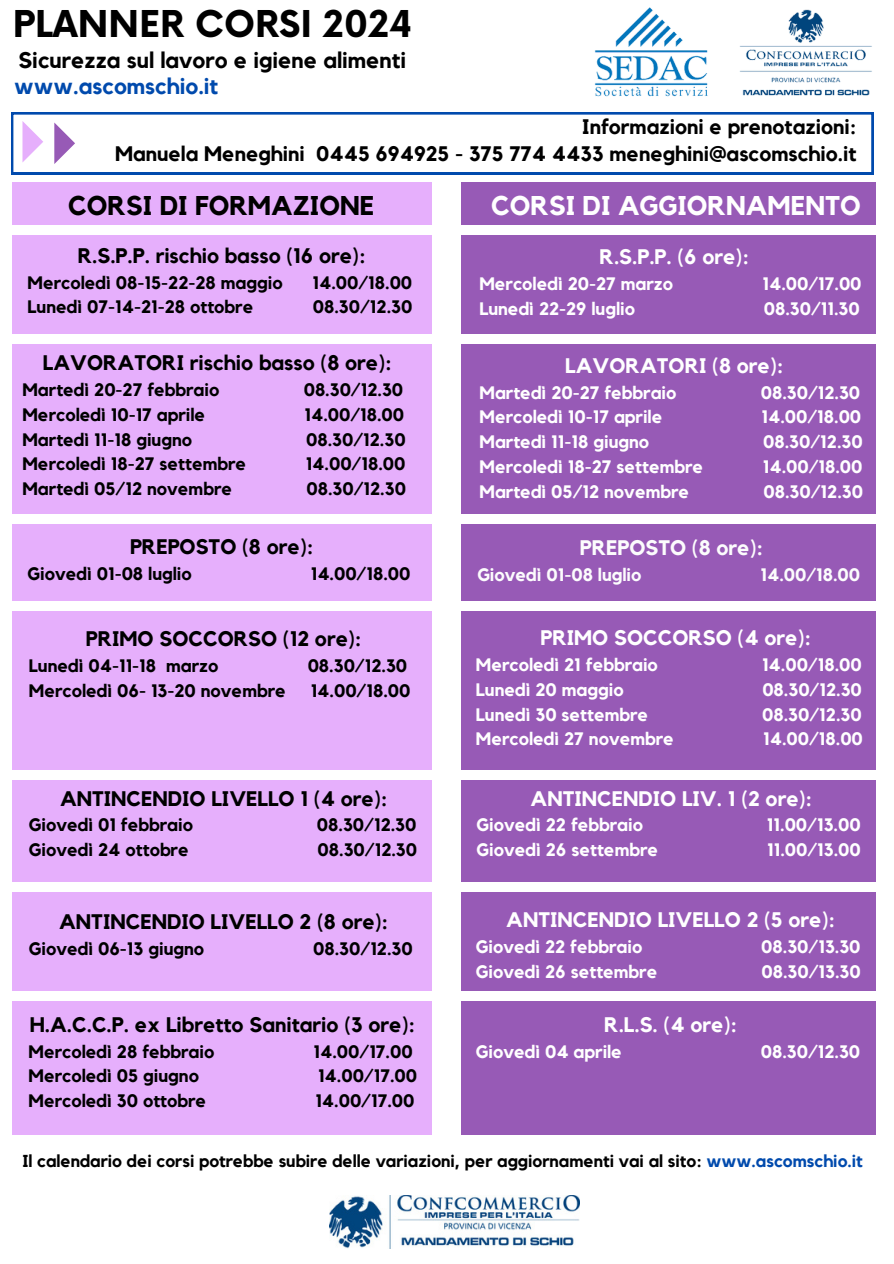
<style>
.page{position:relative;width:894px;height:1264px;background:#fff}
.page>*{position:absolute;margin:0;border:0;box-sizing:border-box;transform-origin:0 0}
.t1{font:700 36px "Now";color:#000}
.t2{font:700 27px "Kollektif";color:#fff}
.t3{font:700 27px "Kollektif";color:#000}
.t4{font:700 22.5px "Kollektif";color:#000}
.t5{font:700 22.5px "Kollektif";color:#004aad}
.t6{font:700 21px/26.7px "Kollektif";color:#000;text-align:right}
.t7{font:700 21px "Kollektif";color:#fff}
.t8{font:700 21px "Kollektif";color:#fcfcfd}
.t9{font:700 18px "Kollektif";color:#000}
.t10{font:700 18px "Kollektif";color:#fff}
.t11{font:700 18px "Kollektif";color:#fcfcfd}
.t12{font:700 17.25px "Kollektif";color:#000}
.s1{color:#004aad}
</style>
<div class="page">
<svg style="left:11px;top:112px;width:862px;height:62px"></svg>
<svg style="left:54px;top:123px;width:21px;height:41px"></svg>
<svg style="left:22px;top:121px;width:21px;height:41px"></svg>
<img style="left:594px;top:7px;width:114px;height:90px">
<img style="left:739px;top:9px;width:133px;height:87px">
<img style="left:329px;top:1195px;width:250px;height:53px">
<div style="left:12px;top:182px;width:419px;height:952px;background:#e6affc"></div>
<div style="left:460px;top:182px;width:415px;height:953px;background:#975ab6"></div>
<div style="left:8px;top:225px;width:885px;height:9px;background:#fff"></div>
<div style="left:0;top:334px;width:887px;height:9px;background:#fff"></div>
<div style="left:0;top:513px;width:893px;height:10px;background:#fff"></div>
<div style="left:0;top:991px;width:890px;height:10px;background:#fff"></div>
<div style="left:0;top:770px;width:893px;height:9px;background:#fff"></div>
<div style="left:0;top:882px;width:888px;height:10px;background:#fff"></div>
<div style="left:0;top:601px;width:893px;height:9px;background:#fff"></div>
<p class="t1" style="left:13px;top:5px;width:400px">PLANNER CORSI 2024</p>
<p class="t4" style="left:18px;top:49px;width:389px">Sicurezza sul lavoro e igiene alimenti</p>
<p class="t5" style="left:14px;top:75px;width:205px">www.ascomschio.it</p>
<h1 class="t6" style="left:115px;top:114px;width:742px">Informazioni e prenotazioni:<br>Manuela Meneghini 0445 694925 - 375 774 4433 meneghini@ascomschio.it</h1>
<p class="t3" style="left:68px;top:193px;width:307px">CORSI DI FORMAZIONE</p>
<p class="t2" style="left:491px;top:193px;width:371px">CORSI DI AGGIORNAMENTO</p>
<p class="t6" style="left:78px;top:243px;width:289px">R.S.P.P. rischio basso (16 ore):</p>
<p class="t9" style="left:28px;top:274px;width:256px">Mercoledì 08-15-22-28 maggio</p>
<p class="t9" style="left:312px;top:274px;width:101px">14.00/18.00</p>
<p class="t9" style="left:28px;top:299px;width:227px">Lunedì 07-14-21-28 ottobre</p>
<p class="t9" style="left:313px;top:299px;width:101px">08.30/12.30</p>
<h2 class="t6" style="left:43px;top:350px;width:350px">LAVORATORI rischio basso (8 ore):</h2>
<p class="t9" style="left:22px;top:381px;width:198px">Martedì 20-27 febbraio</p>
<p class="t9" style="left:303px;top:381px;width:101px">08.30/12.30</p>
<p class="t9" style="left:22px;top:406px;width:184px">Mercoledì 10-17 aprile</p>
<p class="t9" style="left:304px;top:406px;width:101px">14.00/18.00</p>
<p class="t9" style="left:22px;top:431px;width:171px">Martedì 11-18 giugno</p>
<p class="t9" style="left:306px;top:431px;width:101px">08.30/12.30</p>
<p class="t9" style="left:22px;top:456px;width:225px">Mercoledì 18-27 settembre</p>
<p class="t9" style="left:305px;top:456px;width:101px">14.00/18.00</p>
<p class="t9" style="left:22px;top:480px;width:211px">Martedì 05/12 novembre</p>
<p class="t9" style="left:306px;top:480px;width:101px">08.30/12.30</p>
<h3 class="t6" style="left:130px;top:534px;width:185px">PREPOSTO (8 ore):</h3>
<h2 class="t9" style="left:28px;top:566px;width:166px">Giovedì 01-08 luglio</h2>
<h2 class="t9" style="left:310px;top:566px;width:101px">14.00/18.00</h2>
<p class="t6" style="left:86px;top:626px;width:277px">PRIMO SOCCORSO (12 ore):</p>
<p class="t9" style="left:29px;top:657px;width:191px">Lunedì 04-11-18 marzo</p>
<p class="t9" style="left:307px;top:657px;width:101px">08.30/12.30</p>
<p class="t9" style="left:29px;top:682px;width:258px">Mercoledì 06- 13-20 novembre</p>
<p class="t9" style="left:310px;top:682px;width:101px">14.00/18.00</p>
<p class="t6" style="left:60px;top:785px;width:329px">ANTINCENDIO LIVELLO 1 (4 ore):</p>
<p class="t9" style="left:29px;top:816px;width:166px">Giovedì 01 febbraio</p>
<p class="t9" style="left:317px;top:816px;width:101px">08.30/12.30</p>
<p class="t9" style="left:29px;top:841px;width:161px">Giovedì 24 ottobre</p>
<p class="t9" style="left:317px;top:841px;width:101px">08.30/12.30</p>
<p class="t6" style="left:59px;top:909px;width:330px">ANTINCENDIO LIVELLO 2 (8 ore):</p>
<p class="t9" style="left:29px;top:940px;width:177px">Giovedì 06-13 giugno</p>
<p class="t9" style="left:313px;top:940px;width:101px">08.30/12.30</p>
<p class="t6" style="left:30px;top:1011px;width:387px">H.A.C.C.P. ex Libretto Sanitario (3 ore):</p>
<p class="t9" style="left:29px;top:1042px;width:187px">Mercoledì 28 febbraio</p>
<p class="t9" style="left:313px;top:1042px;width:101px">14.00/17.00</p>
<p class="t9" style="left:29px;top:1067px;width:172px">Mercoledì 05 giugno</p>
<p class="t9" style="left:318px;top:1067px;width:101px">14.00/17.00</p>
<p class="t9" style="left:29px;top:1092px;width:179px">Mercoledì 30 ottobre</p>
<p class="t9" style="left:315px;top:1092px;width:101px">14.00/17.00</p>
<p class="t7" style="left:599px;top:247px;width:151px">R.S.P.P. (6 ore):</p>
<p class="t10" style="left:479px;top:275px;width:195px">Mercoledì 20-27 marzo</p>
<p class="t10" style="left:762px;top:275px;width:101px">14.00/17.00</p>
<p class="t10" style="left:479px;top:300px;width:157px">Lunedì 22-29 luglio</p>
<p class="t10" style="left:763px;top:300px;width:97px">08.30/11.30</p>
<p class="t7" style="left:565px;top:356px;width:219px">LAVORATORI (8 ore):</p>
<p class="t10" style="left:479px;top:384px;width:198px">Martedì 20-27 febbraio</p>
<p class="t10" style="left:760px;top:384px;width:101px">08.30/12.30</p>
<p class="t10" style="left:479px;top:409px;width:184px">Mercoledì 10-17 aprile</p>
<p class="t10" style="left:761px;top:409px;width:101px">14.00/18.00</p>
<p class="t10" style="left:479px;top:433px;width:171px">Martedì 11-18 giugno</p>
<p class="t10" style="left:763px;top:433px;width:101px">08.30/12.30</p>
<p class="t10" style="left:479px;top:458px;width:225px">Mercoledì 18-27 settembre</p>
<p class="t10" style="left:762px;top:458px;width:101px">14.00/18.00</p>
<p class="t10" style="left:479px;top:483px;width:211px">Martedì 05/12 novembre</p>
<p class="t10" style="left:763px;top:483px;width:101px">08.30/12.30</p>
<p class="t8" style="left:579px;top:538px;width:185px">PREPOSTO (8 ore):</p>
<p class="t11" style="left:477px;top:566px;width:166px">Giovedì 01-08 luglio</p>
<p class="t11" style="left:760px;top:566px;width:101px">14.00/18.00</p>
<p class="t7" style="left:540px;top:628px;width:272px">PRIMO SOCCORSO (4 ore):</p>
<p class="t10" style="left:475px;top:656px;width:183px">Mercoledì 21 febbraio</p>
<p class="t10" style="left:761px;top:656px;width:101px">14.00/18.00</p>
<p class="t10" style="left:475px;top:681px;width:149px">Lunedì 20 maggio</p>
<p class="t10" style="left:762px;top:681px;width:101px">08.30/12.30</p>
<p class="t10" style="left:475px;top:706px;width:174px">Lunedì 30 settembre</p>
<p class="t10" style="left:762px;top:706px;width:101px">08.30/12.30</p>
<p class="t10" style="left:475px;top:730px;width:199px">Mercoledì 27 novembre</p>
<p class="t10" style="left:762px;top:730px;width:101px">14.00/18.00</p>
<p class="t7" style="left:530px;top:788px;width:283px">ANTINCENDIO LIV. 1 (2 ore):</p>
<p class="t10" style="left:476px;top:816px;width:168px">Giovedì 22 febbraio</p>
<p class="t10" style="left:766px;top:816px;width:95px">11.00/13.00</p>
<p class="t10" style="left:476px;top:841px;width:183px">Giovedì 26 settembre</p>
<p class="t10" style="left:767px;top:841px;width:95px">11.00/13.00</p>
<p class="t7" style="left:506px;top:910px;width:330px">ANTINCENDIO LIVELLO 2 (5 ore):</p>
<p class="t10" style="left:475px;top:938px;width:168px">Giovedì 22 febbraio</p>
<p class="t10" style="left:761px;top:938px;width:101px">08.30/13.30</p>
<p class="t10" style="left:475px;top:963px;width:183px">Giovedì 26 settembre</p>
<p class="t10" style="left:761px;top:963px;width:101px">08.30/13.30</p>
<p class="t7" style="left:604px;top:1014px;width:134px">R.L.S. (4 ore):</p>
<p class="t10" style="left:475px;top:1042px;width:148px">Giovedì 04 aprile</p>
<p class="t10" style="left:760px;top:1042px;width:101px">08.30/12.30</p>
<h3 class="t12" style="left:22px;top:1153px;width:841px">Il calendario dei corsi potrebbe subire delle variazioni, per aggiornamenti vai al sito: <span class="s1">www.ascomschio.it</span></h3>
</div>
